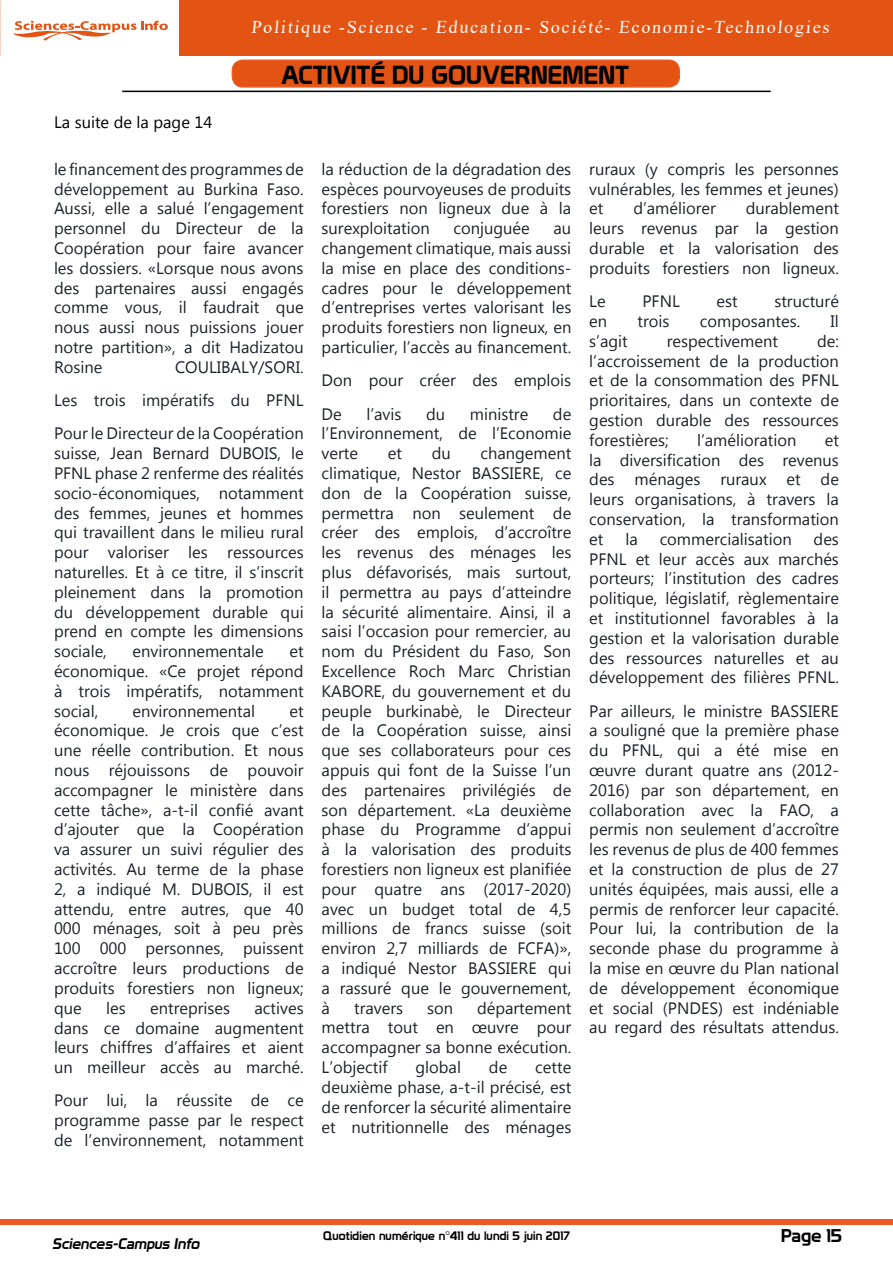
<style>
.page{position:relative;width:893px;height:1263px;background:#fff}
.page>*{position:absolute;margin:0;border:0;box-sizing:border-box;transform-origin:0 0}
.t1{font:25.5px "Prototype";color:#000}
.t2{font:18px "Times New Roman";color:#fff}
.t3{font:18px "Prototype";color:#000}
.t4{font:16.5px/19.8px "Myanmar Text";color:#1d2129;text-align:justify}
.t5{font:16.5px "Myanmar Text";color:#000}
.t6{font:italic 15px "Prototype";color:#000}
.t7{font:12px "Prototype";letter-spacing:.01em;color:#000}
</style>
<div class="page">
<div style="left:0;top:1219px;width:893px;height:6px;background:#ea5c24"></div>
<hr style="left:122px;top:91px;width:649px;height:1px;background:#000">
<div style="left:232px;top:60px;width:447px;height:27px;background:#e35414;border-radius:10px"></div>
<div style="left:232px;top:60px;width:448px;height:28px;border:2px solid #ea5c24;border-radius:10px"></div>
<svg style="left:13px;top:21px;width:155px;height:20px"></svg>
<div style="left:180px;top:0;width:713px;height:55px;background:#e35414"></div>
<p class="t2" style="left:251px;top:14px;width:582px">Politique -Science - Education- Société- Economie-Technologies</p>
<h1 class="t1" style="left:281px;top:60px;width:350px">ACTIVITÉ DU GOUVERNEMENT</h1>
<p class="t5" style="left:54px;top:113px;width:160px">La suite de la page 14</p>
<p class="t4" style="left:54px;top:159px;width:251px">le financement des programmes de développement au Burkina Faso.<br>Aussi, elle a salué l’engagement personnel du Directeur de la Coopération pour faire avancer les dossiers. «Lorsque nous avons des partenaires aussi engagés comme vous, il faudrait que nous aussi nous puissions jouer notre partition», a dit Hadizatou Rosine</p>
<p class="t4" style="left:54px;top:350px;width:251px;line-height:33.3px;text-indent:121px">COULIBALY/SORI.<br>Les trois impératifs du PFNL Pour le Directeur de la Coopération</p>
<p class="t4" style="left:54px;top:444px;width:251px">suisse, Jean Bernard DUBOIS, le PFNL phase 2 renferme des réalités socio-économiques, notamment des femmes, jeunes et hommes qui travaillent dans le milieu rural pour valoriser les ressources naturelles. Et à ce titre, il s’inscrit pleinement dans la promotion du développement durable qui prend en compte les dimensions sociale,</p>
<p class="t4" style="left:132px;top:642px;width:133px">environnementale</p>
<p class="t4" style="left:54px;top:642px;width:251px;text-indent:235px">et économique. «Ce projet répond à trois impératifs, notamment social,</p>
<p class="t4" style="left:132px;top:701px;width:124px">environnemental</p>
<p class="t4" style="left:54px;top:701px;width:251px;text-indent:235px">et économique. Je crois que c’est une réelle contribution. Et nous nous réjouissons de pouvoir accompagner le ministère dans cette tâche», a-t-il confié avant d’ajouter que la Coopération va assurer un suivi régulier des activités. Au terme de la phase 2, a indiqué M. DUBOIS, il est attendu, entre autres, que 40<br>000 ménages, soit à peu près 100 000 personnes, puissent accroître leurs productions de produits forestiers non ligneux; que</p>
<p class="t4" style="left:106px;top:998px;width:21px">les</p>
<p class="t4" style="left:150px;top:998px;width:81px">entreprises</p>
<p class="t4" style="left:54px;top:998px;width:251px;text-indent:200px">actives dans ce domaine augmentent leurs chiffres d’affaires et aient un meilleur accès au marché.</p>
<p class="t4" style="left:54px;top:1091px;width:251px">Pour lui, la réussite de ce programme passe par le respect de l’environnement, notamment</p>
<p class="t4" style="left:322px;top:159px;width:251px">la réduction de la dégradation des espèces pourvoyeuses de produits forestiers non ligneux due à la surexploitation</p>
<p class="t4" style="left:454px;top:219px;width:78px">conjuguée</p>
<p class="t4" style="left:322px;top:219px;width:251px;text-indent:232px">au changement climatique, mais aussi la mise en place des conditions&shy;cadres pour le développement d’entreprises vertes valorisant les produits forestiers non ligneux, en particulier, l’accès au financement.</p>
<p class="t4" style="left:322px;top:364px;width:251px;line-height:33.3px">Don pour créer des emplois<br>De</p>
<p class="t4" style="left:322px;top:404px;width:251px;text-indent:231px">de l’Environnement, de l’Economie verte</p>
<p class="t4" style="left:366px;top:404px;width:37px">l’avis</p>
<p class="t4" style="left:426px;top:404px;width:21px">du</p>
<p class="t4" style="left:470px;top:404px;width:60px">ministre</p>
<p class="t4" style="left:322px;top:444px;width:251px;text-indent:159px">changement climatique, Nestor BASSIERE, ce don de la Coopération suisse, permettra non seulement de créer des emplois, d’accroître les revenus des ménages les plus défavorisés, mais surtout, il permettra au pays d’atteindre la sécurité alimentaire. Ainsi, il a saisi l’occasion pour remercier, au nom du Président du Faso, Son Excellence Roch Marc Christian KABORE, du gouvernement et du peuple burkinabè, le Directeur de la Coopération suisse, ainsi que ses collaborateurs pour ces appuis qui font de la Suisse l’un des partenaires privilégiés de son département. «La deuxième phase du Programme d’appui à la valorisation des produits forestiers non ligneux est planifiée pour quatre ans (2017-2020) avec un budget total de 4,5 millions de francs suisse (soit environ 2,7 milliards de FCFA)», a indiqué Nestor BASSIERE qui a rassuré que le gouvernement, à</p>
<p class="t4" style="left:388px;top:444px;width:16px">et</p>
<p class="t4" style="left:432px;top:444px;width:21px">du</p>
<p class="t4" style="left:322px;top:998px;width:251px;text-indent:155px">département mettra tout en œuvre pour accompagner sa bonne exécution.<br>L’objectif</p>
<p class="t4" style="left:354px;top:998px;width:50px">travers</p>
<p class="t4" style="left:427px;top:998px;width:28px">son</p>
<p class="t4" style="left:415px;top:1057px;width:47px">global</p>
<p class="t4" style="left:489px;top:1057px;width:20px">de</p>
<p class="t4" style="left:322px;top:1057px;width:251px;text-indent:214px">cette deuxième phase, a-t-il précisé, est de renforcer la sécurité alimentaire et nutritionnelle des ménages</p>
<p class="t4" style="left:589px;top:159px;width:251px">ruraux (y compris les personnes vulnérables, les femmes et jeunes) et</p>
<p class="t4" style="left:633px;top:199px;width:84px">d’améliorer</p>
<p class="t4" style="left:589px;top:199px;width:251px;text-indent:156px">durablement leurs revenus par la gestion durable et la valorisation des produits forestiers non ligneux.</p>
<p class="t4" style="left:589px;top:291px;width:18px">Le</p>
<p class="t4" style="left:642px;top:291px;width:39px">PFNL</p>
<p class="t4" style="left:716px;top:291px;width:23px">est</p>
<p class="t4" style="left:774px;top:291px;width:66px">structuré</p>
<p class="t4" style="left:589px;top:311px;width:19px">en</p>
<p class="t4" style="left:638px;top:311px;width:33px">trois</p>
<p class="t4" style="left:700px;top:311px;width:102px">composantes.</p>
<p class="t4" style="left:831px;top:311px;width:10px">Il</p>
<p class="t4" style="left:589px;top:331px;width:40px">s’agit</p>
<p class="t4" style="left:667px;top:331px;width:113px">respectivement</p>
<p class="t4" style="left:589px;top:331px;width:251px;text-indent:228px">de: l’accroissement de la production et de la consommation des PFNL prioritaires, dans un contexte de gestion durable des ressources forestières;</p>
<p class="t4" style="left:697px;top:430px;width:101px">l’amélioration</p>
<p class="t4" style="left:589px;top:430px;width:251px;text-indent:235px">et la diversification des revenus des ménages ruraux et de leurs organisations, à travers la conservation, la transformation et</p>
<p class="t4" style="left:589px;top:529px;width:251px;text-indent:224px">des PFNL et leur accès aux marchés porteurs; l’institution des cadres politique, législatif, règlementaire et institutionnel favorables à la gestion et la valorisation durable des ressources naturelles et au développement des filières PFNL.</p>
<p class="t4" style="left:589px;top:701px;width:251px">Par ailleurs, le ministre BASSIERE a souligné que la première phase du PFNL, qui a été mise en œuvre durant quatre ans (2012- 2016) par son département, en collaboration avec la FAO, a permis non seulement d’accroître les revenus de plus de 400 femmes et la construction de plus de 27 unités équipées, mais aussi, elle a permis de renforcer leur capacité.<br>Pour lui, la contribution de la seconde phase du programme à la mise en œuvre du Plan national de développement économique et social (PNDES) est indéniable au regard des résultats attendus.</p>
<p class="t4" style="left:625px;top:529px;width:14px">la</p>
<p class="t4" style="left:660px;top:529px;width:134px">commercialisation</p>
<p class="t6" style="left:52px;top:1234px;width:152px">Sciences-Campus Info</p>
<p class="t3" style="left:781px;top:1225px;width:62px">Page 15</p>
<p class="t7" style="left:323px;top:1228px;width:248px">Quotidien numérique n°411 du lundi 5 juin 2017</p>
</div>
